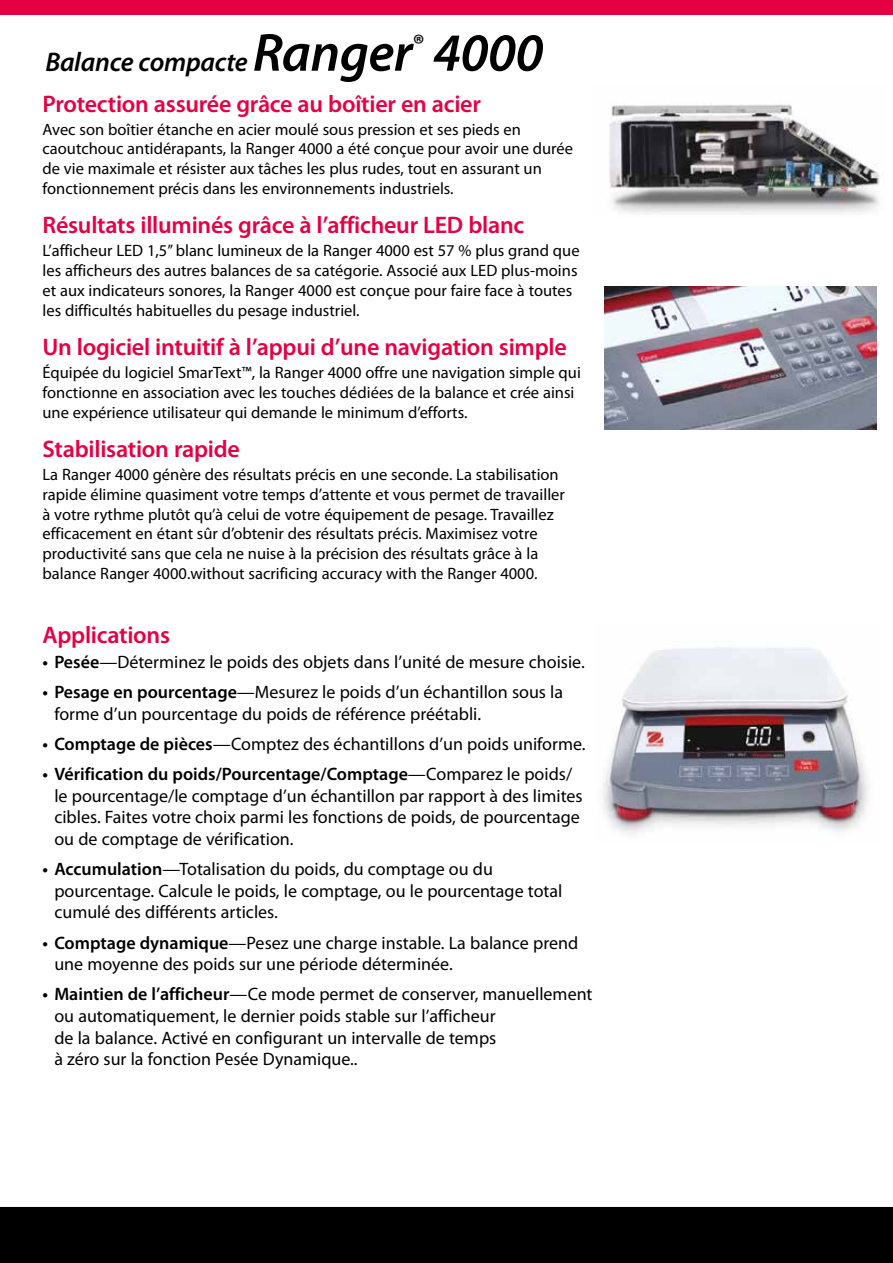
<style>
.page{position:relative;width:893px;height:1263px;background:#fff}
.page>*{position:absolute;margin:0;border:0;box-sizing:border-box;transform-origin:0 0}
.t1{font:italic 600 27px "Myriad Pro";letter-spacing:-.01em;color:#000}
.t2{font:600 24px "Myriad Pro";letter-spacing:-.01em;color:#e50043}
.t3{font:18px/21.6px "Myriad Pro";color:#000}
.t4{font:16.5px/19.8px "Myriad Pro";color:#000}
.s1{font-size:54px}
.s2{font-weight:600}
</style>
<div class="page">
<img style="left:603px;top:647px;width:266px;height:187px">
<img style="left:609px;top:102px;width:271px;height:112px">
<img style="left:605px;top:287px;width:272px;height:142px">
<div style="left:0;top:0;width:893px;height:15px;background:#e50043"></div>
<div style="left:0;top:1207px;width:893px;height:56px;background:#000"></div>
<h1 class="t1" style="left:45px;top:44px;width:499px">Balance compacte <span class="s1">Ranger</span>® <span class="s1">4000</span></h1>
<h2 class="t2" style="left:43px;top:88px;width:440px">Protection assurée grâce au boîtier en acier</h2>
<p class="t4" style="left:43px;top:119px;width:532px">Avec son boîtier étanche en acier moulé sous pression et ses pieds en caoutchouc antidérapants, la Ranger 4000 a été conçue pour avoir une durée de vie maximale et résister aux tâches les plus rudes, tout en assurant un fonctionnement précis dans les environnements industriels.</p>
<h2 class="t2" style="left:43px;top:210px;width:483px">Résultats illuminés grâce à l’afficheur LED blanc</h2>
<p class="t4" style="left:43px;top:241px;width:539px">L’afficheur LED 1,5’’ blanc lumineux de la Ranger 4000 est 57 % plus grand que les afficheurs des autres balances de sa catégorie. Associé aux LED plus-moins et aux indicateurs sonores, la Ranger 4000 est conçue pour faire face à toutes les difficultés habituelles du pesage industriel.</p>
<h2 class="t2" style="left:43px;top:332px;width:526px">Un logiciel intuitif à l’appui d’une navigation simple</h2>
<p class="t4" style="left:43px;top:362px;width:540px">Équipée du logiciel SmarText™, la Ranger 4000 offre une navigation simple qui fonctionne en association avec les touches dédiées de la balance et crée ainsi une expérience utilisateur qui demande le minimum d’efforts.</p>
<h2 class="t2" style="left:43px;top:434px;width:199px">Stabilisation rapide</h2>
<p class="t4" style="left:43px;top:464px;width:524px">La Ranger 4000 génère des résultats précis en une seconde. La stabilisation rapide élimine quasiment votre temps d’attente et vous permet de travailler à votre rythme plutôt qu’à celui de votre équipement de pesage. Travaillez efficacement en étant sûr d’obtenir des résultats précis. Maximisez votre productivité sans que cela ne nuise à la précision des résultats grâce à la balance Ranger 4000.without sacrificing accuracy with the Ranger 4000.</p>
<h2 class="t2" style="left:43px;top:620px;width:129px">Applications</h2>
<p class="t3" style="left:43px;top:651px;width:544px"><span class="s2">• Pesée</span>—Déterminez le poids des objets dans l’unité de mesure choisie.</p>
<p class="t3" style="left:54px;top:681px;width:510px;text-indent:-12px"><span class="s2">• Pesage en pourcentage</span>—Mesurez le poids d’un échantillon sous la forme d’un pourcentage du poids de référence préétabli.</p>
<p class="t3" style="left:43px;top:733px;width:545px"><span class="s2">• Comptage de pièces</span>—Comptez des échantillons d’un poids uniforme.</p>
<p class="t3" style="left:54px;top:763px;width:530px;text-indent:-12px"><span class="s2">• Vérification du poids/Pourcentage/Comptage</span>—Comparez le poids/ le pourcentage/le comptage d’un échantillon par rapport à des limites cibles. Faites votre choix parmi les fonctions de poids, de pourcentage ou de comptage de vérification.</p>
<p class="t3" style="left:54px;top:858px;width:510px;text-indent:-12px"><span class="s2">• Accumulation</span>—Totalisation du poids, du comptage ou du pourcentage. Calcule le poids, le comptage, ou le pourcentage total cumulé des différents articles.</p>
<p class="t3" style="left:54px;top:931px;width:525px;text-indent:-12px"><span class="s2">• Comptage dynamique</span>—Pesez une charge instable. La balance prend une moyenne des poids sur une période déterminée.</p>
<p class="t3" style="left:54px;top:983px;width:540px;text-indent:-12px"><span class="s2">• Maintien de l’afficheur</span>—Ce mode permet de conserver, manuellement ou automatiquement, le dernier poids stable sur l’afficheur<br>de la balance. Activé en configurant un intervalle de temps<br>à zéro sur la fonction Pesée Dynamique..</p>
</div>
